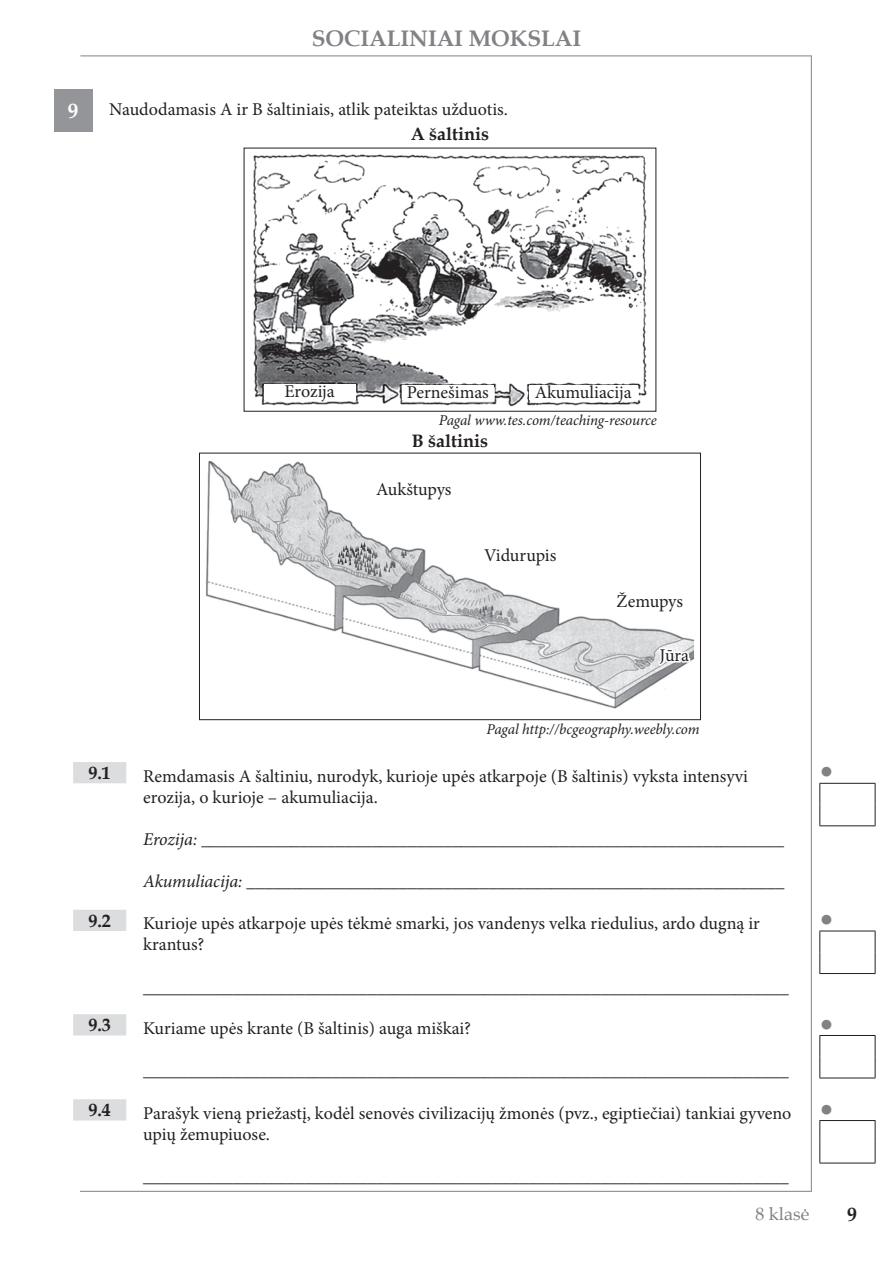
<style>
.page{position:relative;width:893px;height:1263px;background:#fff}
.page>*{position:absolute;margin:0;border:0;box-sizing:border-box;transform-origin:0 0}
.t1{font:700 22.5px "Book Antiqua";color:#808285}
.t2{font:22.5px "Arial";color:#808285}
.t3{font:700 21px "Book Antiqua";color:#fff}
.t4{font:700 19.5px "Book Antiqua";color:#231f20}
.t5{font:18px/21px "Minion Pro";color:#231f20}
.t6{font:700 18px "Book Antiqua";color:#231f20}
.t7{font:18px "Book Antiqua";color:#808285}
.t8{font:italic 15px "Minion Pro";letter-spacing:-.01em;color:#231f20}
.s1{font-style:italic}
</style>
<div class="page">
<hr style="left:80px;top:56px;width:731px;height:1px;background:#808285">
<hr style="left:811px;top:56px;width:1px;height:1136px;background:#808285">
<hr style="left:80px;top:1191px;width:731px;height:1px;background:#808285">
<div style="left:54px;top:89px;width:38px;height:43px;background:#939598"></div>
<svg style="left:73px;top:762px;width:53px;height:358px"></svg>
<hr style="left:819px;top:783px;width:56px;height:1px;background:#231f20">
<svg style="left:819px;top:784px;width:1px;height:41px"></svg>
<svg style="left:875px;top:784px;width:1px;height:41px"></svg>
<hr style="left:819px;top:825px;width:56px;height:1px;background:#231f20">
<hr style="left:819px;top:931px;width:56px;height:1px;background:#231f20">
<svg style="left:819px;top:931px;width:1px;height:42px"></svg>
<svg style="left:875px;top:931px;width:1px;height:42px"></svg>
<hr style="left:819px;top:973px;width:56px;height:1px;background:#231f20">
<hr style="left:819px;top:1035px;width:56px;height:1px;background:#231f20">
<svg style="left:819px;top:1036px;width:1px;height:41px"></svg>
<svg style="left:875px;top:1036px;width:1px;height:41px"></svg>
<hr style="left:819px;top:1077px;width:56px;height:1px;background:#231f20">
<hr style="left:819px;top:1120px;width:56px;height:1px;background:#231f20">
<svg style="left:819px;top:1121px;width:1px;height:42px"></svg>
<svg style="left:875px;top:1121px;width:1px;height:42px"></svg>
<hr style="left:819px;top:1163px;width:56px;height:1px;background:#231f20">
<img style="left:253px;top:154px;width:394px;height:253px">
<div style="left:244px;top:148px;width:412px;height:264px;border:1px solid #231f20"></div>
<div style="left:264px;top:384px;width:92px;height:15px;background:#fff"></div>
<div style="left:402px;top:385px;width:92px;height:14px;background:#fff"></div>
<div style="left:529px;top:385px;width:108px;height:14px;background:#fff"></div>
<div style="left:199px;top:453px;width:502px;height:267px;border:1px solid #231f20"></div>
<img style="left:206px;top:462px;width:488px;height:247px">
<div style="left:369px;top:475px;width:89px;height:27px;background:#fff"></div>
<div style="left:605px;top:586px;width:89px;height:28px;background:#fff"></div>
<svg style="left:656px;top:646px;width:37px;height:22px"></svg>
<div style="left:475px;top:540px;width:90px;height:27px;background:#fff"></div>
<p class="t1" style="left:312px;top:23px;width:271px">SOCIALINIAI MOKSLAI</p>
<p class="t3" style="left:68px;top:97px;width:12px">9</p>
<p class="t5" style="left:109px;top:99px;width:400px">Naudodamasis A ir B šaltiniais, atlik pateiktas užduotis.</p>
<p class="t6" style="left:411px;top:122px;width:80px">A ŠALTINIS</p>
<p class="t5" style="left:284px;top:381px;width:52px">Erozija</p>
<p class="t5" style="left:407px;top:382px;width:83px">Pernešimas</p>
<p class="t5" style="left:535px;top:382px;width:98px">Akumuliacija</p>
<p class="t8" style="left:439px;top:410px;width:220px">Pagal www.tes.com/teaching-resource</p>
<p class="t6" style="left:412px;top:428px;width:78px">B ŠALTINIS</p>
<p class="t5" style="left:376px;top:479px;width:77px">Aukštupys</p>
<p class="t5" style="left:484px;top:544px;width:74px">Vidurupis</p>
<p class="t5" style="left:617px;top:590px;width:68px">Žemupys</p>
<p class="t5" style="left:660px;top:645px;width:31px">Jūra</p>
<p class="t8" style="left:486px;top:719px;width:215px">Pagal http://bcgeography.weebly.com</p>
<p class="t6" style="left:88px;top:761px;width:24px">9.1</p>
<p class="t5" style="left:143px;top:765px;width:606px">Remdamasis A šaltiniu, nurodyk, kurioje upės atkarpoje (B šaltinis) vyksta intensyvi erozija, o kurioje – akumuliacija.</p>
<p class="t5" style="left:143px;top:829px;width:642px"><span class="s1">Erozija:</span> _________________________________________________________________</p>
<p class="t5" style="left:143px;top:871px;width:643px"><span class="s1">Akumuliacija:</span> ____________________________________________________________</p>
<p class="t6" style="left:88px;top:908px;width:24px">9.2</p>
<p class="t5" style="left:143px;top:913px;width:618px">Kurioje upės atkarpoje upės tėkmė smarki, jos vandenys velka riedulius, ardo dugną ir krantus?</p>
<p class="t5" style="left:143px;top:976px;width:647px">________________________________________________________________________</p>
<p class="t6" style="left:88px;top:1013px;width:24px">9.3</p>
<p class="t5" style="left:143px;top:1017px;width:329px">Kuriame upės krante (B šaltinis) auga miškai?</p>
<p class="t5" style="left:143px;top:1060px;width:647px">________________________________________________________________________</p>
<p class="t6" style="left:88px;top:1098px;width:24px">9.4</p>
<p class="t5" style="left:143px;top:1102px;width:650px">Parašyk vieną priežastį, kodėl senovės civilizacijų žmonės (pvz., egiptiečiai) tankiai gyveno upių žemupiuose.</p>
<p class="t5" style="left:143px;top:1166px;width:647px">________________________________________________________________________</p>
<p class="t2" style="left:820px;top:756px;width:15px">●</p>
<p class="t2" style="left:820px;top:903px;width:15px">●</p>
<p class="t2" style="left:820px;top:1008px;width:15px">●</p>
<p class="t2" style="left:820px;top:1093px;width:15px">●</p>
<p class="t7" style="left:755px;top:1201px;width:55px">8 klasė</p>
<p class="t4" style="left:847px;top:1201px;width:11px">9</p>
</div>
